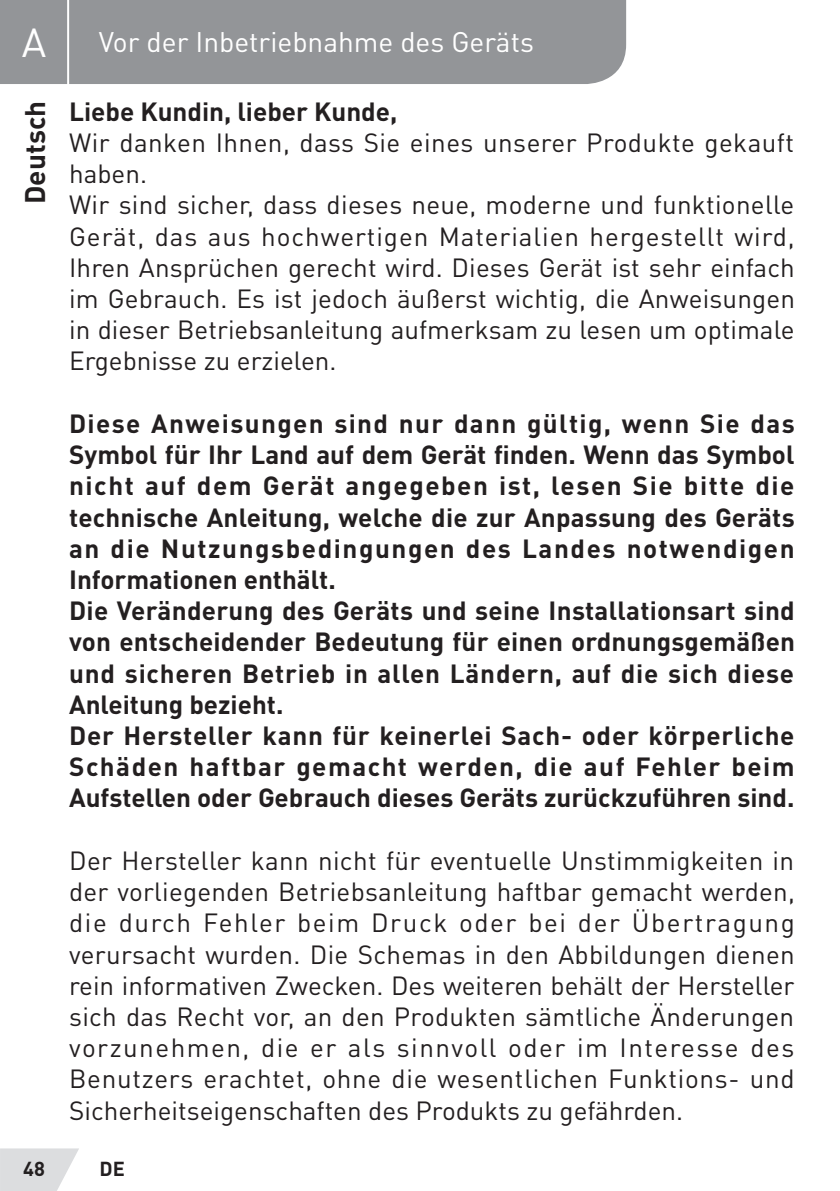
<style>
.page{position:relative;width:840px;height:1191px;background:#fff}
.page>*{position:absolute;margin:0;border:0;box-sizing:border-box;transform-origin:0 0}
.t1{font:40px "DIN Pro";color:#fff}
.t2{font:28px "DIN Pro";color:#fff}
.t3{font:700 28px "DIN Pro";color:#231f20}
.t4{font:26px/31.2px "DIN Pro";letter-spacing:.005em;color:#231f20}
.t5{font:700 26px/31.2px "DIN Pro";letter-spacing:.01em;color:#231f20}
.t6{font:700 20px "DIN Pro";color:#231f20}
</style>
<div class="page">
<svg style="left:0;top:1148px;width:79px;height:43px;background:#e1e2e3"></svg>
<div style="left:0;top:0;width:625px;height:84px;background:#939598"></div>
<hr style="left:67px;top:0;width:2px;height:94px;background:#fff">
<h1 class="t1" style="left:22px;top:15px;width:26px">A</h1>
<p class="t3" style="left:16px;top:204px;width:105px;rotate:-90deg">Deutsch</p>
<p class="t2" style="left:99px;top:23px;width:436px">Vor der Inbetriebnahme des Geräts</p>
<p class="t5" style="left:69px;top:95px;width:329px">Liebe Kundin, lieber Kunde,</p>
<p class="t4" style="left:69px;top:126px;width:727px">Wir danken Ihnen, dass Sie eines unserer Produkte gekauft haben.<br>Wir sind sicher, dass dieses neue, moderne und funktionelle Gerät, das aus hochwertigen Materialien hergestellt wird, Ihren Ansprüchen gerecht wird. Dieses Gerät ist sehr einfach im Gebrauch. Es ist jedoch äußerst wichtig, die Anweisungen in dieser Betriebsanleitung aufmerksam zu lesen um optimale Ergebnisse zu erzielen.</p>
<p class="t5" style="left:69px;top:407px;width:727px">Diese Anweisungen sind nur dann gültig, wenn Sie das Symbol für Ihr Land auf dem Gerät finden. Wenn das Symbol nicht auf dem Gerät angegeben ist, lesen Sie bitte die technische Anleitung, welche die zur Anpassung des Geräts an die Nutzungsbedingungen des Landes notwendigen Informationen enthält.<br>Die Veränderung des Geräts und seine Installationsart sind von entscheidender Bedeutung für einen ordnungsgemäßen und sicheren Betrieb in allen Ländern, auf die sich diese Anleitung bezieht.<br>Der Hersteller kann für keinerlei Sach- oder körperliche Schäden haftbar gemacht werden, die auf Fehler beim Aufstellen oder Gebrauch dieses Geräts zurückzuführen sind.</p>
<p class="t4" style="left:69px;top:843px;width:727px;text-align:justify">Der Hersteller kann nicht für eventuelle Unstimmigkeiten in der vorliegenden Betriebsanleitung haftbar gemacht werden, die durch Fehler beim Druck oder bei der Übertragung verursacht wurden. Die Schemas in den Abbildungen dienen rein informativen Zwecken. Des weiteren behält der Hersteller sich das Recht vor, an den Produkten sämtliche Änderungen vorzunehmen, die er als sinnvoll oder im Interesse des Benutzers erachtet, ohne die wesentlichen Funktions- und Sicherheitseigenschaften des Produkts zu gefährden.</p>
<p class="t6" style="left:23px;top:1155px;width:23px">48</p>
<p class="t6" style="left:99px;top:1155px;width:27px">DE</p>
</div>
